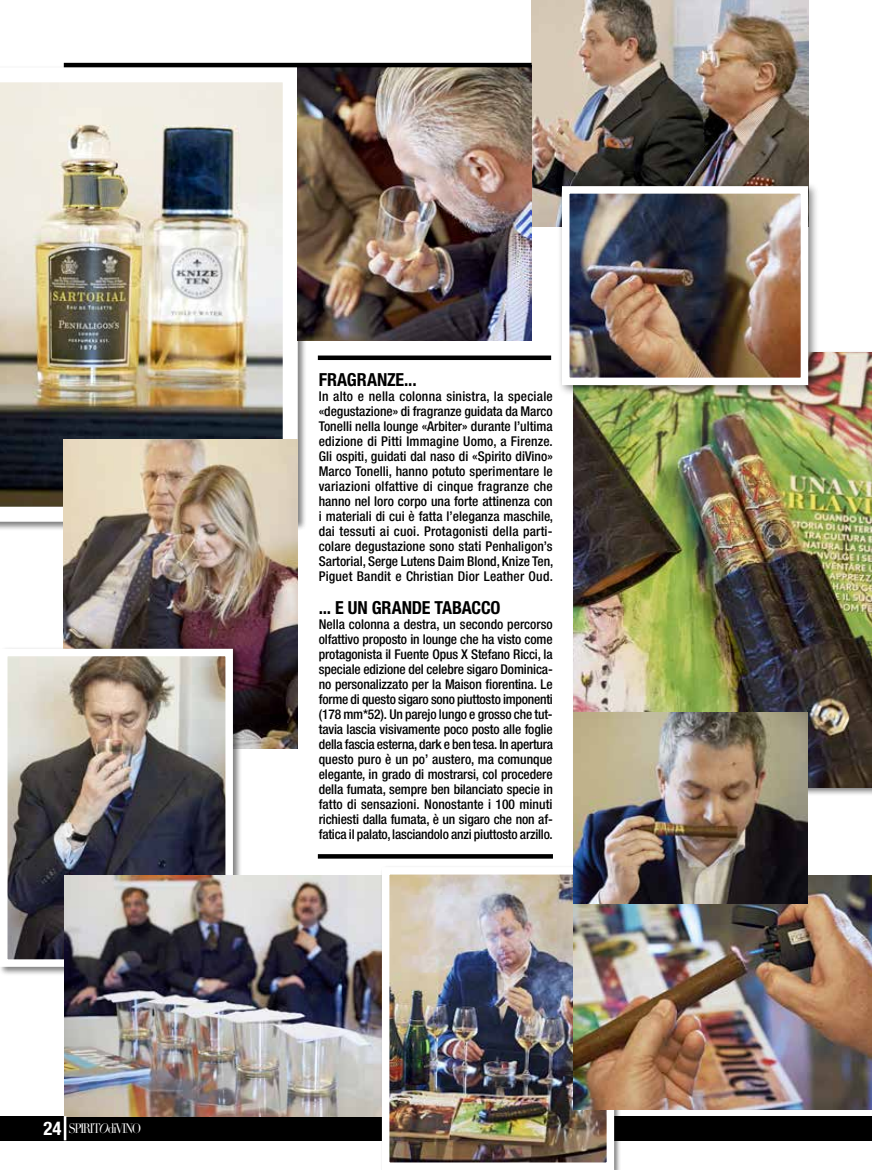
<style>
.page{position:relative;width:872px;height:1170px;background:#fff}
.page>*{position:absolute;margin:0;border:0;box-sizing:border-box;transform-origin:0 0}
.t1{font:700 condensed 18px "Helvetica Neue LT Std";letter-spacing:-.01em;color:#000}
.t2{font:500 condensed 13.5px/15px "Helvetica Neue LT Std";letter-spacing:-.01em;color:#000;text-align:justify}
.t3{font:13.5px "Didot LH";letter-spacing:-.135em;color:#fff;scale:.85 1}
.s1{font-family:"Helvetica Neue LT Std";font-weight:700;font-stretch:condensed;font-size:18.75px}
.s2{font-style:italic}
</style>
<div class="page">
<div style="left:0;top:1116px;width:872px;height:24px;background:#000"></div>
<img style="left:531px;top:0;width:277px;height:226px">
<svg style="left:318px;top:854px;width:235px;height:4px"></svg>
<div style="left:318px;top:355px;width:233px;height:5px;background:#000"></div>
<img style="left:0;top:67px;width:298px;height:454px">
<img style="left:574px;top:352px;width:298px;height:435px">
<img style="left:64px;top:439px;width:234px;height:309px">
<div style="left:0;top:646px;width:242px;height:330px;background:#000;opacity:.5"></div>
<img style="left:9px;top:657px;width:215px;height:300px">
<div style="left:0;top:648px;width:233px;height:318px;border:8px solid #fff"></div>
<img style="left:65px;top:875px;width:315px;height:241px">
<img style="left:298px;top:67px;width:233px;height:273px">
<img style="left:391px;top:876px;width:214px;height:284px">
<div style="left:382px;top:867px;width:232px;height:302px;border:8px solid #fff"></div>
<div style="left:557px;top:181px;width:262px;height:215px;background:#000;opacity:.5"></div>
<img style="left:571px;top:195px;width:228px;height:181px">
<div style="left:562px;top:186px;width:246px;height:199px;border:8px solid #fff"></div>
<img style="left:574px;top:875px;width:298px;height:234px">
<img style="left:574px;top:712px;width:233px;height:191px">
<hr style="left:64px;top:63px;width:467px;height:4px;background:#000">
<hr style="left:64px;top:1116px;width:2px;height:24px;background:#fff">
<p class="t3" style="left:44px;top:1120px;width:116px"><span class="s1">24</span> SPIRIT<span class="s2">O</span>diVINO</p>
<h1 class="t1" style="left:319px;top:369px;width:99px">FRAGRANZE...</h1>
<p class="t2" style="left:319px;top:388px;width:236px">In alto e nella colonna sinistra, la speciale «degustazione» di fragranze guidata da Marco Tonelli nella lounge «Arbiter» durante l’ultima edizione di Pitti Immagine Uomo, a Firenze.<br>Gli ospiti, guidati dal naso di «Spirito diVino» Marco Tonelli, hanno potuto sperimentare le variazioni olfattive di cinque fragranze che hanno nel loro corpo una forte attinenza con i materiali di cui è fatta l’eleganza maschile, dai tessuti ai cuoi. Protagonisti della parti&shy;colare degustazione sono stati Penhaligon’s Sartorial, Serge Lutens Daim Blond, Knize Ten, Piguet Bandit e Christian Dior Leather Oud.</p>
<h1 class="t1" style="left:319px;top:597px;width:183px">... E UN GRANDE TABACCO</h1>
<p class="t2" style="left:319px;top:616px;width:236px">Nella colonna a destra, un secondo percorso olfattivo proposto in lounge che ha visto come protagonista il Fuente Opus X Stefano Ricci, la speciale edizione del celebre sigaro Dominica&shy;no personalizzato per la Maison fiorentina. Le forme di questo sigaro sono piuttosto imponenti (178 mm*52). Un parejo lungo e grosso che tut&shy;tavia lascia visivamente poco posto alle foglie della fascia esterna, dark e ben tesa. In apertura questo puro è un po’ austero, ma comunque elegante, in grado di mostrarsi, col procedere della fumata, sempre ben bilanciato specie in fatto di sensazioni. Nonostante i 100 minuti richiesti dalla fumata, è un sigaro che non af&shy;fatica il palato, lasciandolo anzi piuttosto arzillo.</p>
</div>
